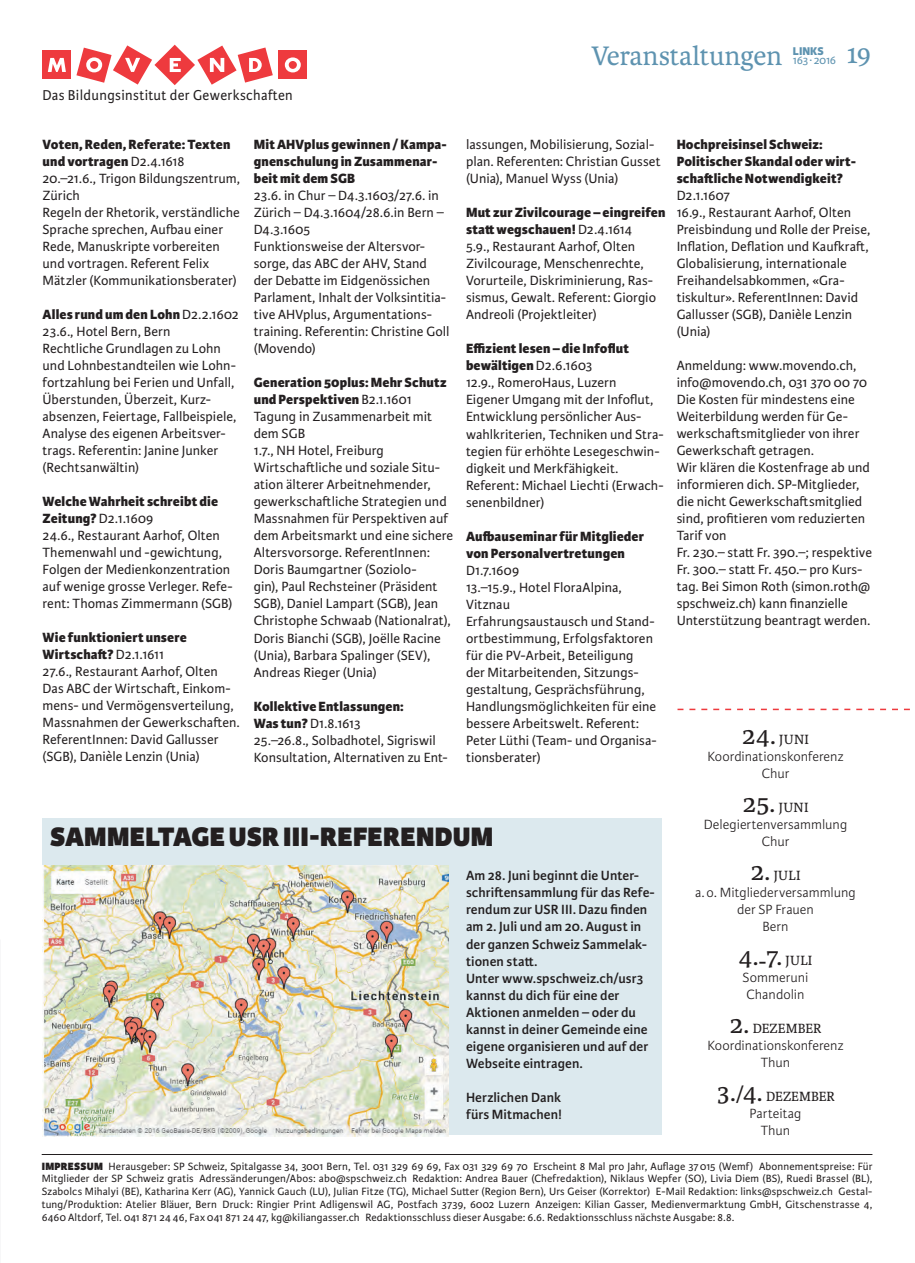
<style>
.page{position:relative;width:915px;height:1263px;background:#fff}
.page>*{position:absolute;margin:0;border:0;box-sizing:border-box;transform-origin:0 0}
.t1{font:800 28.5px "Karmina Sans";letter-spacing:.01em;color:#231f20}
.t2{font:28.5px "Karmina";color:#5e93b0}
.t3{font:27px "Karmina";color:#231f20}
.t4{font:15.3px "Karmina Sans";letter-spacing:.025em;color:#231f20;scale:.96 1}
.t5{font:14.25px/17px "Karmina Sans";letter-spacing:.005em;color:#231f20}
.t6{font:600 14.25px/17px "Karmina Sans";letter-spacing:.005em;color:#231f20}
.t7{font:800 14.25px/17px "Karmina Sans";letter-spacing:.01em;color:#231f20}
.t8{font:300 14.25px/17px "Karmina Sans";color:#231f20;text-align:center}
.t9{font:14.25px "Karmina";letter-spacing:.015em;color:#231f20}
.t10{font:12px "Karmina Sans";letter-spacing:-.04em;color:#5e93b0}
.t11{font:800 12px "Karmina Sans";color:#5e93b0}
.t12{font:11.25px/12.8px "Karmina Sans";letter-spacing:.015em;color:#231f20;text-align:justify}
.s1{font-weight:800}
.s2{font-size:27px}
.s3{font-size:14.25px}
</style>
<div class="page">
<div style="left:43px;top:819px;width:619px;height:316px;background:#dce9ee"></div>
<hr style="left:42px;top:1154px;width:830px;height:1px;background:#231f20">
<div style="left:43px;top:51px;width:28px;height:28px;background:#ee3a3e"></div>
<div style="left:278px;top:51px;width:29px;height:28px;background:#ee3a3e"></div>
<svg style="left:48px;top:58px;width:18px;height:14px"></svg>
<svg style="left:285px;top:57px;width:16px;height:15px"></svg>
<svg style="left:76px;top:45px;width:197px;height:40px"></svg>
<svg style="left:677px;top:709px;width:233px;height:1px"></svg>
<img style="left:43px;top:865px;width:406px;height:271px">
<p class="t4" style="left:43px;top:87px;width:262px">Das Bildungsinstitut der Gewerkschaften</p>
<h1 class="t2" style="left:591px;top:40px;width:192px">Veranstaltungen</h1>
<p class="t11" style="left:792px;top:44px;width:32px">LINKS</p>
<p class="t10" style="left:792px;top:54px;width:45px">163 ∙ 2016</p>
<h1 class="t2" style="left:846px;top:38px;width:27px">19</h1>
<p class="t5" style="left:43px;top:136px;width:199px"><span class="s1">Voten, Reden, Referate: Texten und vortragen</span> D2.4.1618<br>20.–21.6., Trigon Bildungszentrum,<br>Zürich<br>Regeln der Rhetorik, verständliche<br>Sprache sprechen, Aufbau einer<br>Rede, Manuskripte vorbereiten und vortragen. Referent Felix<br>Mätzler (Kommunikationsberater)</p>
<p class="t5" style="left:43px;top:306px;width:198px"><span class="s1">Alles rund um den Lohn</span> D2.2.1602<br>23.6., Hotel Bern, Bern<br>Rechtliche Grundlagen zu Lohn und Lohnbestandteilen wie Lohn&shy;fortzahlung bei Ferien und Unfall,<br>Überstunden, Überzeit, Kurz&shy;absenzen, Feiertage, Fallbeispiele,<br>Analyse des eigenen Arbeitsver&shy;trags. Referentin: Janine Junker (Rechtsanwältin)</p>
<p class="t5" style="left:43px;top:493px;width:192px"><span class="s1">Welche Wahrheit schreibt die<br>Zeitung?</span> D2.1.1609<br>24.6., Restaurant Aarhof, Olten<br>Themenwahl und -gewichtung,<br>Folgen der Medienkonzentration auf wenige grosse Verleger. Refe&shy;rent: Thomas Zimmermann (SGB)</p>
<p class="t5" style="left:43px;top:629px;width:199px"><span class="s1">Wie funktioniert unsere<br>Wirtschaft?</span> D2.1.1611<br>27.6., Restaurant Aarhof, Olten<br>Das ABC der Wirtschaft, Einkom&shy;mens- und Vermögensverteilung,<br>Massnahmen der Gewerkschaften.<br>ReferentInnen: David Gallusser (SGB), Danièle Lenzin (Unia)</p>
<p class="t7" style="left:254px;top:136px;width:195px">Mit AHVplus gewinnen / Kampa&shy;gnenschulung in Zusammenar&shy;beit mit dem SGB</p>
<p class="t5" style="left:254px;top:187px;width:197px">23.6. in Chur – D4.3.1603/27.6. in<br>Zürich – D4.3.1604/28.6.in Bern –<br>D4.3.1605<br>Funktionsweise der Altersvor&shy;sorge, das ABC der AHV, Stand der Debatte im Eidgenössichen<br>Parlament, Inhalt der Volksintitia&shy;tive AHVplus, Argumentations&shy;training. Referentin: Christine Goll (Movendo)</p>
<p class="t5" style="left:254px;top:374px;width:201px"><span class="s1">Generation 50plus: Mehr Schutz und Perspektiven</span> B2.1.1601<br>Tagung in Zusammenarbeit mit dem SGB<br>1.7., NH Hotel, Freiburg<br>Wirtschaftliche und soziale Situ&shy;ation älterer Arbeitnehmender, gewerkschaftliche Strategien und<br>Massnahmen für Perspektiven auf dem Arbeitsmarkt und eine sichere<br>Altersvorsorge. ReferentInnen:<br>Doris Baumgartner (Soziolo-<br>gin), Paul Rechsteiner (Präsident<br>SGB), Daniel Lampart (SGB), Jean<br>Christophe Schwaab (Nationalrat),<br>Doris Bianchi (SGB), Joëlle Racine (Unia), Barbara Spalinger (SEV),<br>Andreas Rieger (Unia)</p>
<p class="t5" style="left:254px;top:698px;width:195px"><span class="s1">Kollektive Entlassungen:<br>Was tun?</span> D1.8.1613<br>25.–26.8., Solbadhotel, Sigriswil<br>Konsultation, Alternativen zu Ent-</p>
<p class="t5" style="left:466px;top:136px;width:196px">lassungen, Mobilisierung, Sozial&shy;plan. Referenten: Christian Gusset (Unia), Manuel Wyss (Unia)</p>
<p class="t5" style="left:466px;top:204px;width:201px"><span class="s1">Mut zur Zivilcourage – eingreifen statt wegschauen!</span> D2.4.1614<br>5.9., Restaurant Aarhof, Olten<br>Zivilcourage, Menschenrechte,<br>Vorurteile, Diskriminierung, Ras&shy;sismus, Gewalt. Referent: Giorgio<br>Andreoli (Projektleiter)</p>
<p class="t5" style="left:466px;top:341px;width:199px"><span class="s1">Effizient lesen – die Infoflut bewältigen</span> D2.6.1603<br>12.9., RomeroHaus, Luzern<br>Eigener Umgang mit der Infoflut,<br>Entwicklung persönlicher Aus&shy;wahlkriterien, Techniken und Stra&shy;tegien für erhöhte Lesegeschwin&shy;digkeit und Merkfähigkeit.<br>Referent: Michael Liechti (Erwach&shy;senenbildner)</p>
<p class="t7" style="left:466px;top:528px;width:179px">Aufbauseminar für Mitglieder von Personalvertretungen</p>
<p class="t5" style="left:466px;top:562px;width:192px">D1.7.1609<br>13.–15.9., Hotel FloraAlpina,<br>Vitznau<br>Erfahrungsaustausch und Stand&shy;ortbestimmung, Erfolgsfaktoren für die PV-Arbeit, Beteiligung<br>der Mitarbeitenden, Sitzungs&shy;gestaltung, Gesprächsführung,<br>Handlungsmöglichkeiten für eine bessere Arbeitswelt. Referent:<br>Peter Lüthi (Team- und Organisa&shy;tionsberater)</p>
<h1 class="t1" style="left:50px;top:820px;width:444px">SAMMELTAGE USR III-REFERENDUM</h1>
<p class="t6" style="left:466px;top:867px;width:190px">Am 28. Juni beginnt die Unter&shy;schriftensammlung für das Refe&shy;rendum zur USR III. Dazu finden am 2. Juli und am 20. August in der ganzen Schweiz Sammelak&shy;tionen statt.<br>Unter www.spschweiz.ch/usr3 kannst du dich für eine der<br>Aktionen anmelden – oder du kannst in deiner Gemeinde eine eigene organisieren und auf der<br>Webseite eintragen.</p>
<p class="t6" style="left:466px;top:1089px;width:97px">Herzlichen Dank fürs Mitmachen!</p>
<p class="t7" style="left:676px;top:136px;width:181px">Hochpreisinsel Schweiz:<br>Politischer Skandal oder wirt&shy;schaftliche Notwendigkeit?</p>
<p class="t5" style="left:676px;top:187px;width:195px">D2.1.1607<br>16.9., Restaurant Aarhof, Olten<br>Preisbindung und Rolle der Preise,<br>Inflation, Deflation und Kaufkraft,<br>Globalisierung, internationale<br>Freihandelsabkommen, «Gra&shy;tiskultur». ReferentInnen: David<br>Gallusser (SGB), Danièle Lenzin (Unia)</p>
<p class="t5" style="left:676px;top:357px;width:197px">Anmeldung: www.movendo.ch, info@movendo.ch, 031 370 00 70<br>Die Kosten für mindestens eine<br>Weiterbildung werden für Ge&shy;werkschaftsmitglieder von ihrer<br>Gewerkschaft getragen.<br>Wir klären die Kostenfrage ab und informieren dich. SP-Mitglieder, die nicht Gewerkschaftsmitglied sind, profitieren vom reduzierten<br>Tarif von<br>Fr. 230.– statt Fr. 390.–; respektive<br>Fr. 300.– statt Fr. 450.– pro Kurs&shy;tag. Bei Simon Roth (simon.roth@ spschweiz.ch) kann finanzielle<br>Unterstützung beantragt werden.</p>
<p class="t9" style="left:741px;top:732px;width:69px"><span class="s2">24.</span> JUNI</p>
<p class="t8" style="left:707px;top:748px;width:137px">Koordinationskonferenz<br>Chur</p>
<p class="t9" style="left:742px;top:800px;width:67px"><span class="s2">25.</span> JUNI</p>
<p class="t8" style="left:703px;top:816px;width:145px">Delegiertenversammlung<br>Chur</p>
<p class="t9" style="left:750px;top:868px;width:51px"><span class="s2">2.</span> JULI</p>
<p class="t8" style="left:695px;top:884px;width:162px">a.o. Mitgliederversammlung der SP Frauen<br>Bern</p>
<h2 class="t3" style="left:738px;top:941px;width:75px">4.-7. <span class="s3">JULI</span></h2>
<p class="t8" style="left:742px;top:969px;width:67px;text-align:left">Sommeruni<br>Chandolin</p>
<p class="t9" style="left:729px;top:1021px;width:93px"><span class="s2">2.</span> DEZEMBER</p>
<p class="t8" style="left:707px;top:1038px;width:137px">Koordinationskonferenz<br>Thun</p>
<p class="t9" style="left:716px;top:1089px;width:120px"><span class="s2">3./4.</span> DEZEMBER</p>
<p class="t8" style="left:749px;top:1106px;width:53px">Parteitag<br>Thun</p>
<p class="t12" style="left:42px;top:1160px;width:831px"><span class="s1">IMPRESSUM</span> Herausgeber: SP Schweiz, Spitalgasse 34, 3001 Bern, Tel. 031 329 69 69, Fax 031 329 69 70 Erscheint 8 Mal pro Jahr, Auflage 37015 (Wemf) Abonnementspreise: Für Mitglieder der SP Schweiz gratis Adressänderungen/Abos: abo@spschweiz.ch Redaktion: Andrea Bauer (Chefredaktion), Niklaus Wepfer (SO), Livia Diem (BS), Ruedi Brassel (BL), Szabolcs Mihalyi (BE), Katharina Kerr (AG), Yannick Gauch (LU), Julian Fitze (TG), Michael Sutter (Region Bern), Urs Geiser (Korrektor) E-Mail Redaktion: links@spschweiz.ch Gestal&shy;tung/Produktion: Atelier Bläuer, Bern Druck: Ringier Print Adligenswil AG, Postfach 3739, 6002 Luzern Anzeigen: Kilian Gasser, Medienvermarktung GmbH, Gitschenstrasse 4, 6460 Altdorf, Tel. 041 871 24 46, Fax 041 871 24 47, kg@kiliangasser.ch Redaktionsschluss dieser Ausgabe: 6.6. Redaktionsschluss nächste Ausgabe: 8.8.</p>
</div>
